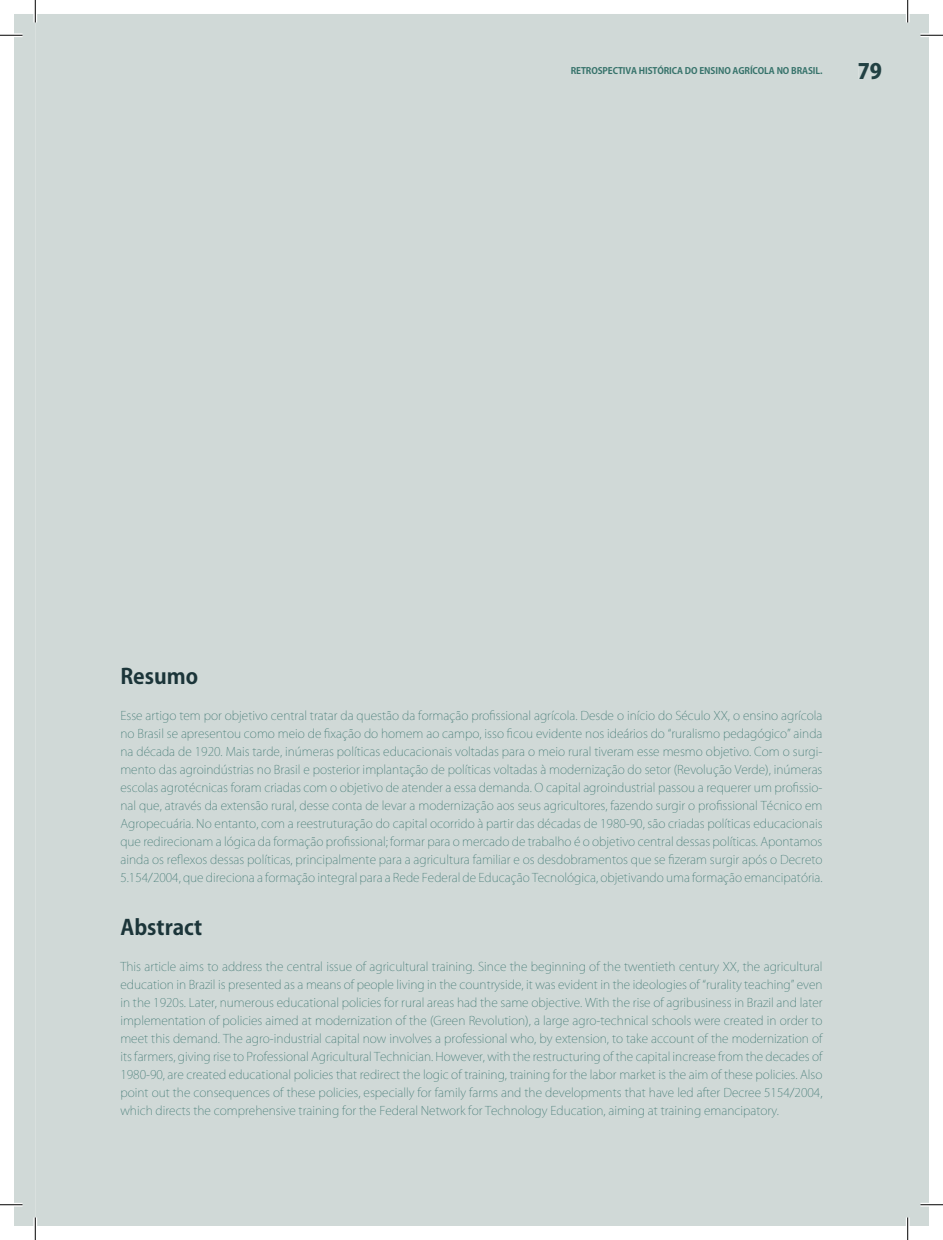
<style>
.page{position:relative;width:943px;height:1240px;background:#fff}
.page>*{position:absolute;margin:0;border:0;box-sizing:border-box;transform-origin:0 0}
.t1{font:700 21px "Koz Go Pro";color:#1b3539}
.t2{font:800 21px "Koz Go Pro";color:#1b3539}
.t3{font:200 12px/18px "Koz Go Pro";color:#3c7570;text-align:justify}
.t4{font:700 9px "Koz Go Pro";letter-spacing:-.01em;color:#37736b}
</style>
<div class="page">
<div style="left:35px;top:14px;width:893px;height:1212px;background:#d0d9d7"></div>
<div style="left:858px;top:63px;width:23px;height:16px;background:#d0d9d7"></div>
<div style="left:14px;top:14px;width:21px;height:1212px;background:#d0d9d7"></div>
<svg style="left:0;top:33px;width:22px;height:4px"></svg>
<svg style="left:920px;top:33px;width:22px;height:4px"></svg>
<hr style="left:0;top:1203px;width:22px;height:3px;background:#fff">
<hr style="left:920px;top:1203px;width:22px;height:3px;background:#fff">
<svg style="left:33px;top:0;width:4px;height:22px"></svg>
<svg style="left:33px;top:1217px;width:4px;height:23px"></svg>
<svg style="left:905px;top:0;width:4px;height:22px"></svg>
<svg style="left:905px;top:1217px;width:4px;height:23px"></svg>
<svg style="left:0;top:35px;width:22px;height:1px"></svg>
<svg style="left:920px;top:35px;width:22px;height:1px"></svg>
<svg style="left:0;top:1204px;width:22px;height:1px"></svg>
<svg style="left:920px;top:1204px;width:22px;height:1px"></svg>
<svg style="left:35px;top:0;width:1px;height:22px"></svg>
<svg style="left:35px;top:1217px;width:1px;height:23px"></svg>
<svg style="left:907px;top:0;width:1px;height:22px"></svg>
<svg style="left:907px;top:1217px;width:1px;height:23px"></svg>
<p class="t4" style="left:570px;top:65px;width:253px">RETROSPECTIVA HISTÓRICA DO ENSINO AGRÍCOLA NO BRASIL.</p>
<h1 class="t2" style="left:857px;top:58px;width:26px">79</h1>
<h1 class="t1" style="left:120px;top:663px;width:79px">Resumo</h1>
<p class="t3" style="left:120px;top:706px;width:703px">Esse artigo tem por objetivo central tratar da questão da formação profissional agrícola. Desde o início do Século XX, o ensino agrícola no Brasil se apresentou como meio de fixação do homem ao campo, isso ficou evidente nos ideários do “ruralismo pedagógico” ainda na década de 1920. Mais tarde, inúmeras políticas educacionais voltadas para o meio rural tiveram esse mesmo objetivo. Com o surgi&shy;mento das agroindústrias no Brasil e posterior implantação de políticas voltadas à modernização do setor (Revolução Verde), inúmeras escolas agrotécnicas foram criadas com o objetivo de atender a essa demanda. O capital agroindustrial passou a requerer um profissio&shy;nal que, através da extensão rural, desse conta de levar a modernização aos seus agricultores, fazendo surgir o profissional Técnico em Agropecuária. No entanto, com a reestruturação do capital ocorrido à partir das décadas de 1980-90, são criadas políticas educacionais que redirecionam a lógica da formação profissional; formar para o mercado de trabalho é o objetivo central dessas políticas. Apontamos ainda os reflexos dessas políticas, principalmente para a agricultura familiar e os desdobramentos que se fizeram surgir após o Decreto 5.154/2004, que direciona a formação integral para a Rede Federal de Educação Tecnológica, objetivando uma formação emancipatória.</p>
<h1 class="t1" style="left:120px;top:913px;width:83px">Abstract</h1>
<p class="t3" style="left:120px;top:957px;width:703px">This article aims to address the central issue of agricultural training. Since the beginning of the twentieth century XX, the agricultural education in Brazil is presented as a means of people living in the countryside, it was evident in the ideologies of “rurality teaching” even in the 1920s. Later, numerous educational policies for rural areas had the same objective. With the rise of agribusiness in Brazil and later implementation of policies aimed at modernization of the (Green Revolution), a large agro-technical schools were created in order to meet this demand. The agro-industrial capital now involves a professional who, by extension, to take account of the modernization of its farmers, giving rise to Professional Agricultural Technician. However, with the restructuring of the capital increase from the decades of 1980-90, are created educational policies that redirect the logic of training, training for the labor market is the aim of these policies. Also point out the consequences of these policies, especially for family farms and the developments that have led after Decree 5154/2004, which directs the comprehensive training for the Federal Network for Technology Education, aiming at training emancipatory.</p>
</div>
